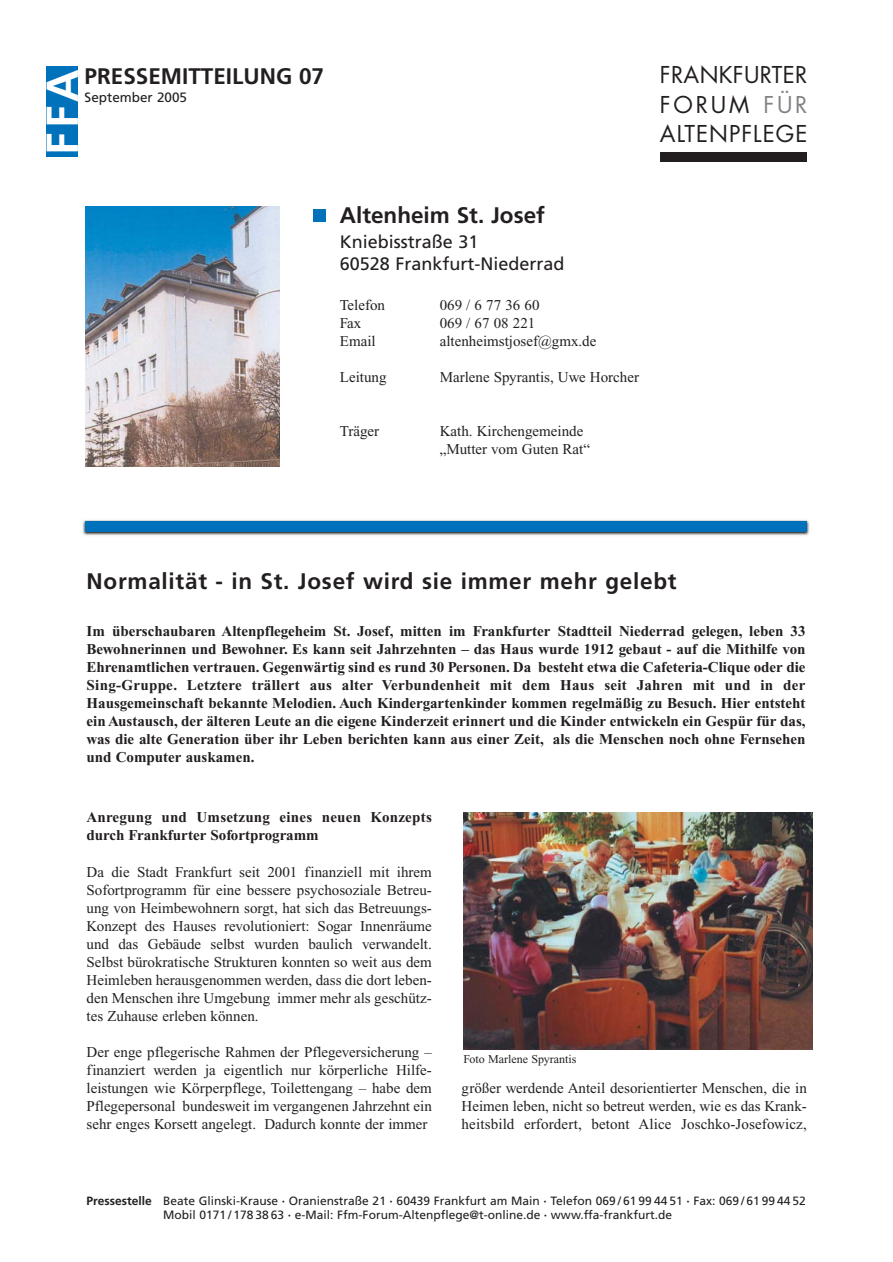
<style>
.page{position:relative;width:893px;height:1262px;background:#fff}
.page>*{position:absolute;margin:0;border:0;box-sizing:border-box;transform-origin:0 0}
.t1{font:700 45px "Frutiger";color:#fff}
.t2{font:22.65px/29.7px "Futura";letter-spacing:.045em;color:#231f20;text-align:justify}
.t3{font:700 22.5px "Frutiger";letter-spacing:.035em;color:#231f20}
.t4{font:700 22.5px "Frutiger";color:#231f20}
.t5{font:18px/21.6px "Frutiger";color:#231f20}
.t6{font:15px/18px "Times New Roman";color:#231f20;text-align:justify}
.t7{font:700 15px/18px "Times New Roman";color:#231f20;text-align:justify}
.t8{font:13.5px "Frutiger";color:#231f20}
.t9{font:12px/14.4px "Frutiger";color:#231f20}
.t10{font:12px "Times New Roman";color:#231f20}
.s1{color:#808285}
.s2{font-weight:700}
</style>
<div class="page">
<div style="left:660px;top:152px;width:146px;height:10px;background:#231f20"></div>
<div style="left:47px;top:66px;width:31px;height:90px;background:#0071bb"></div>
<img style="left:82px;top:520px;width:728px;height:16px">
<div style="left:85px;top:521px;width:721px;height:10px;background:#0071bb"></div>
<img style="left:85px;top:206px;width:194px;height:260px">
<div style="left:313px;top:209px;width:12px;height:13px;background:#0071bb"></div>
<img style="left:463px;top:813px;width:349px;height:236px">
<h3 class="t4" style="left:85px;top:67px;width:241px">PRESSEMITTEILUNG 07</h3>
<p class="t8" style="left:85px;top:92px;width:104px">September 2005</p>
<h1 class="t1" style="left:45px;top:155px;width:88px;rotate:-90deg">FFA</h1>
<h2 class="t2" style="left:660px;top:62px;width:149px">FRANKFURTER FORUM <span class="s1">FÜR </span>ALTENPFLEGE</h2>
<h3 class="t4" style="left:340px;top:206px;width:207px">Altenheim St. Josef</h3>
<p class="t5" style="left:340px;top:233px;width:226px">Kniebisstraße 31<br>60528 Frankfurt-Niederrad</p>
<p class="t6" style="left:340px;top:297px;width:47px">Telefon</p>
<p class="t6" style="left:439px;top:297px;width:101px">069 / 6 77 36 60</p>
<p class="t6" style="left:340px;top:315px;width:23px">Fax</p>
<p class="t6" style="left:439px;top:315px;width:97px">069 / 67 08 221</p>
<p class="t6" style="left:340px;top:333px;width:37px">Email</p>
<p class="t6" style="left:439px;top:333px;width:158px">altenheimstjosef@gmx.de</p>
<p class="t6" style="left:340px;top:369px;width:48px">Leitung</p>
<p class="t6" style="left:439px;top:369px;width:201px">Marlene Spyrantis, Uwe Horcher</p>
<p class="t6" style="left:340px;top:423px;width:41px">Träger</p>
<p class="t6" style="left:439px;top:423px;width:152px">Kath. Kirchengemeinde „Mutter vom Guten Rat“</p>
<h3 class="t3" style="left:87px;top:571px;width:591px">Normalität - in St. Josef wird sie immer mehr gelebt</h3>
<p class="t7" style="left:87px;top:623px;width:720px">Im überschaubaren Altenpflegeheim St. Josef, mitten im Frankfurter Stadtteil Niederrad gelegen, leben 33<br>Bewohnerinnen und Bewohner. Es kann seit Jahrzehnten – das Haus wurde 1912 gebaut - auf die Mithilfe von Ehrenamtlichen vertrauen. Gegenwärtig sind es rund 30 Personen. Da besteht etwa die Cafeteria-Clique oder die Sing-Gruppe. Letztere trällert aus alter Verbundenheit mit dem Haus seit Jahren mit und in der Hausgemeinschaft bekannte Melodien. Auch Kindergartenkinder kommen regelmäßig zu Besuch. Hier entsteht ein Austausch, der älteren Leute an die eigene Kinderzeit erinnert und die Kinder entwickeln ein Gespür für das, was die alte Generation über ihr Leben berichten kann aus einer Zeit, als die Menschen noch ohne Fernsehen und Computer auskamen.</p>
<p class="t7" style="left:87px;top:810px;width:347px">Anregung und Umsetzung eines neuen Konzepts durch Frankfurter Sofortprogramm</p>
<p class="t6" style="left:87px;top:864px;width:347px">Da die Stadt Frankfurt seit 2001 finanziell mit ihrem Sofortprogramm für eine bessere psychosoziale Betreu&shy;ung von Heimbewohnern sorgt, hat sich das Betreuungs-Konzept des Hauses revolutioniert: Sogar Innenräume und das Gebäude selbst wurden baulich verwandelt.<br>Selbst bürokratische Strukturen konnten so weit aus dem Heimleben herausgenommen werden, dass die dort leben&shy;den Menschen ihre Umgebung immer mehr als geschütz&shy;tes Zuhause erleben können.</p>
<p class="t6" style="left:87px;top:1044px;width:347px">Der enge pflegerische Rahmen der Pflegeversicherung – finanziert werden ja eigentlich nur körperliche Hilfe&shy;leistungen wie Körperpflege, Toilettengang – habe dem Pflegepersonal bundesweit im vergangenen Jahrzehnt ein sehr enges Korsett angelegt. Dadurch konnte der immer</p>
<p class="t10" style="left:463px;top:1054px;width:114px">Foto Marlene Spyrantis</p>
<p class="t6" style="left:461px;top:1080px;width:347px">größer werdende Anteil desorientierter Menschen, die in Heimen leben, nicht so betreut werden, wie es das Krank&shy;heitsbild erfordert, betont Alice Joschko-Josefowicz,</p>
<p class="t9" style="left:163px;top:1194px;width:644px;text-indent:-77px"><span class="s2">Pressestelle</span> Beate Glinski-Krause <span class="s2">·</span> Oranienstraße 21 <span class="s2">·</span> 60439 Frankfurt am Main <span class="s2">·</span> Telefon 069 / 61 99 44 51 <span class="s2">·</span> Fax: 069 / 61 99 44 52<br>Mobil 0171 / 178 38 63 <span class="s2">·</span> e-Mail: Ffm-Forum-Altenpflege@t-online.de <span class="s2">·</span> www.ffa-frankfurt.de</p>
</div>
